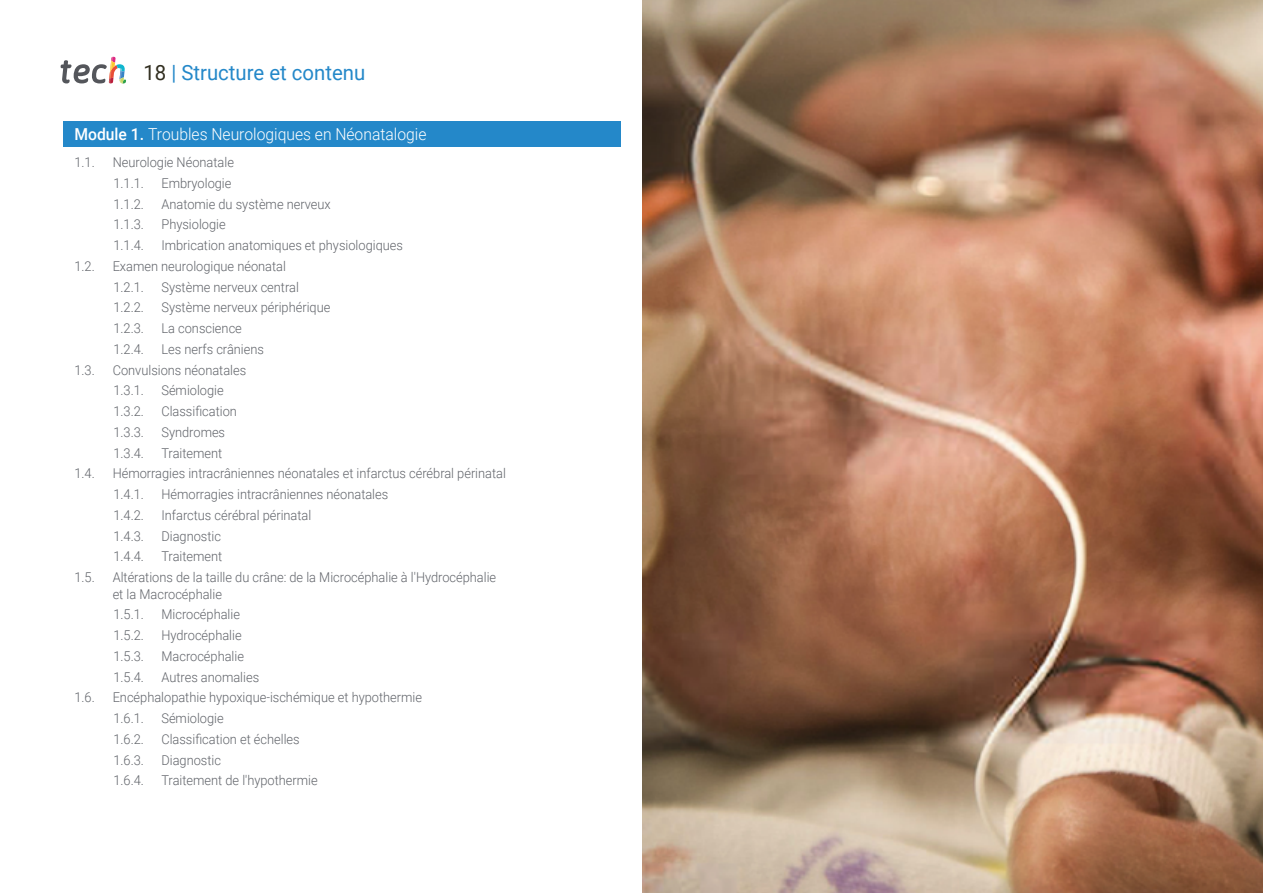
<style>
.page{position:relative;width:1263px;height:893px;background:#fff}
.page>*{position:absolute;margin:0;border:0;box-sizing:border-box;transform-origin:0 0}
.t1{font:21px "Roboto";color:#2488c9}
.t2{font:300 16.5px "Roboto";color:#fff;scale:.95 1}
.t3{font:300 13.5px/20.7px "Roboto";color:#61646a;scale:.95 1}
.s1{color:#312e20}
.s2{font-weight:500}
</style>
<div class="page">
<img style="left:642px;top:0;width:621px;height:893px">
<div style="left:63px;top:121px;width:558px;height:25px;background:#2488c9"></div>
<svg style="left:61px;top:57px;width:65px;height:27px"></svg>
<h1 class="t1" style="left:144px;top:57px;width:223px"><span class="s1">18</span> | Structure et contenu</h1>
<p class="t2" style="left:74px;top:123px;width:372px"><span class="s2">Module 1.</span> Troubles Neurologiques en Néonatalogie</p>
<p class="t3" style="left:74px;top:151px;width:23px">1.1.</p>
<p class="t3" style="left:113px;top:151px;width:129px">Neurologie Néonatale<br>1.1.1.</p>
<p class="t3" style="left:161px;top:172px;width:75px">Embryologie</p>
<p class="t3" style="left:113px;top:193px;width:34px">1.1.2.</p>
<p class="t3" style="left:161px;top:193px;width:180px">Anatomie du système nerveux</p>
<p class="t3" style="left:113px;top:214px;width:34px">1.1.3.</p>
<p class="t3" style="left:161px;top:214px;width:69px">Physiologie</p>
<p class="t3" style="left:113px;top:234px;width:34px">1.1.4.</p>
<p class="t3" style="left:161px;top:234px;width:256px">Imbrication anatomiques et physiologiques</p>
<p class="t3" style="left:74px;top:255px;width:23px">1.2.</p>
<p class="t3" style="left:113px;top:255px;width:184px">Examen neurologique néonatal<br>1.2.1.</p>
<p class="t3" style="left:161px;top:276px;width:146px">Système nerveux central</p>
<p class="t3" style="left:113px;top:297px;width:34px">1.2.2.</p>
<p class="t3" style="left:161px;top:297px;width:179px">Système nerveux périphérique</p>
<p class="t3" style="left:113px;top:317px;width:34px">1.2.3.</p>
<p class="t3" style="left:161px;top:317px;width:86px">La conscience</p>
<p class="t3" style="left:113px;top:338px;width:34px">1.2.4.</p>
<p class="t3" style="left:161px;top:338px;width:109px">Les nerfs crâniens</p>
<p class="t3" style="left:74px;top:359px;width:23px">1.3.</p>
<p class="t3" style="left:113px;top:359px;width:142px">Convulsions néonatales<br>1.3.1.</p>
<p class="t3" style="left:161px;top:380px;width:67px">Sémiologie</p>
<p class="t3" style="left:113px;top:400px;width:34px">1.3.2.</p>
<p class="t3" style="left:161px;top:400px;width:81px">Classification</p>
<p class="t3" style="left:113px;top:421px;width:34px">1.3.3.</p>
<p class="t3" style="left:161px;top:421px;width:69px">Syndromes</p>
<p class="t3" style="left:113px;top:442px;width:34px">1.3.4.</p>
<p class="t3" style="left:161px;top:442px;width:66px">Traitement</p>
<p class="t3" style="left:74px;top:463px;width:23px">1.4.</p>
<p class="t3" style="left:113px;top:463px;width:415px">Hémorragies intracrâniennes néonatales et infarctus cérébral périnatal<br>1.4.1.</p>
<p class="t3" style="left:161px;top:483px;width:240px">Hémorragies intracrâniennes néonatales</p>
<p class="t3" style="left:113px;top:504px;width:34px">1.4.2.</p>
<p class="t3" style="left:161px;top:504px;width:159px">Infarctus cérébral périnatal</p>
<p class="t3" style="left:113px;top:525px;width:34px">1.4.3.</p>
<p class="t3" style="left:161px;top:525px;width:64px">Diagnostic</p>
<p class="t3" style="left:113px;top:546px;width:34px">1.4.4.</p>
<p class="t3" style="left:161px;top:546px;width:66px">Traitement</p>
<p class="t3" style="left:74px;top:566px;width:23px">1.5.</p>
<p class="t3" style="left:113px;top:569px;width:405px;line-height:16.5px">Altérations de la taille du crâne: de la Microcéphalie à l'Hydrocéphalie et la Macrocéphalie</p>
<p class="t3" style="left:113px;top:604px;width:34px">1.5.1.</p>
<p class="t3" style="left:161px;top:604px;width:84px">Microcéphalie</p>
<p class="t3" style="left:113px;top:624px;width:34px">1.5.2.</p>
<p class="t3" style="left:161px;top:624px;width:86px">Hydrocéphalie</p>
<p class="t3" style="left:113px;top:645px;width:34px">1.5.3.</p>
<p class="t3" style="left:161px;top:645px;width:88px">Macrocéphalie</p>
<p class="t3" style="left:113px;top:666px;width:34px">1.5.4.</p>
<p class="t3" style="left:161px;top:666px;width:104px">Autres anomalies</p>
<p class="t3" style="left:74px;top:687px;width:23px">1.6.</p>
<p class="t3" style="left:113px;top:687px;width:327px">Encéphalopathie hypoxique-ischémique et hypothermie<br>1.6.1.</p>
<p class="t3" style="left:161px;top:707px;width:67px">Sémiologie</p>
<p class="t3" style="left:113px;top:728px;width:34px">1.6.2.</p>
<p class="t3" style="left:161px;top:728px;width:147px">Classification et échelles</p>
<p class="t3" style="left:113px;top:749px;width:34px">1.6.3.</p>
<p class="t3" style="left:161px;top:749px;width:64px">Diagnostic</p>
<p class="t3" style="left:113px;top:770px;width:34px">1.6.4.</p>
<p class="t3" style="left:161px;top:770px;width:166px">Traitement de l'hypothermie</p>
</div>
